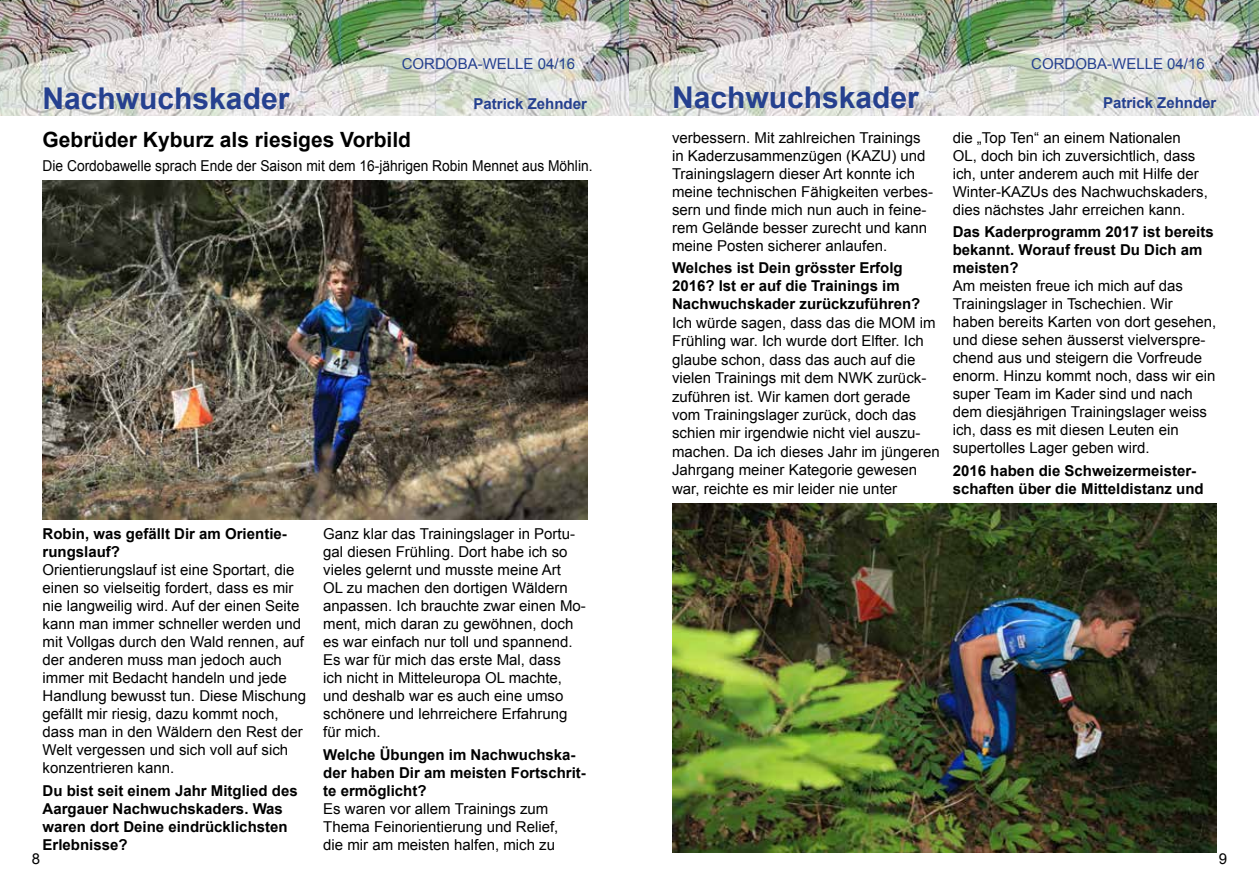
<style>
.page{position:relative;width:1259px;height:893px;background:#fff}
.page>*{position:absolute;margin:0;border:0;box-sizing:border-box;transform-origin:0 0}
.t1{font:700 30px "Arial";color:#25408f}
.t2{font:700 21px "Arial";color:#000}
.t3{font:15px/18px "Arial";color:#000}
.t4{font:700 15px/18px "Arial";color:#000}
.t5{font:15px "Arial";color:#000;scale:.92 1}
.t6{font:15px "Arial";color:#25408f}
.t7{font:700 15px "Arial";color:#25408f}
</style>
<div class="page">
<img style="left:0;top:0;width:1259px;height:116px">
<img style="left:42px;top:180px;width:545px;height:340px">
<img style="left:672px;top:503px;width:544px;height:350px">
<p class="t6" style="left:402px;top:54px;width:175px">CORDOBA-WELLE 04/16</p>
<p class="t6" style="left:1031px;top:54px;width:175px">CORDOBA-WELLE 04/16</p>
<h1 class="t1" style="left:43px;top:78px;width:248px">Nachwuchskader</h1>
<p class="t7" style="left:473px;top:94px;width:115px">Patrick Zehnder</p>
<h1 class="t1" style="left:672px;top:78px;width:248px">Nachwuchskader</h1>
<p class="t7" style="left:1103px;top:93px;width:115px">Patrick Zehnder</p>
<h2 class="t2" style="left:43px;top:126px;width:370px">Gebrüder Kyburz als riesiges Vorbild</h2>
<p class="t5" style="left:43px;top:156px;width:599px">Die Cordobawelle sprach Ende der Saison mit dem 16-jährigen Robin Mennet aus Möhlin.</p>
<p class="t3" style="left:672px;top:129px;width:262px">verbessern. Mit zahlreichen Trainings in Kaderzusammenzügen (KAZU) und Trainingslagern dieser Art konnte ich meine technischen Fähigkeiten verbes&shy;sern und finde mich nun auch in feine&shy;rem Gelände besser zurecht und kann meine Posten sicherer anlaufen.</p>
<p class="t4" style="left:672px;top:259px;width:250px">Welches ist Dein grösster Erfolg<br>2016? Ist er auf die Trainings im<br>Nachwuchskader zurückzuführen?</p>
<p class="t3" style="left:672px;top:313px;width:269px;line-height:18.5px">Ich würde sagen, dass das die MOM im Frühling war. Ich wurde dort Elfter. Ich glaube schon, dass das auch auf die vielen Trainings mit dem NWK zurück&shy;zuführen ist. Wir kamen dort gerade vom Trainingslager zurück, doch das schien mir irgendwie nicht viel auszu&shy;machen. Da ich dieses Jahr im jüngeren Jahrgang meiner Kategorie gewesen war, reichte es mir leider nie unter</p>
<p class="t3" style="left:952px;top:129px;width:257px">die „Top Ten“ an einem Nationalen OL, doch bin ich zuversichtlich, dass ich, unter anderem auch mit Hilfe der Winter-KAZUs des Nachwuchskaders, dies nächstes Jahr erreichen kann.</p>
<p class="t4" style="left:952px;top:223px;width:262px">Das Kaderprogramm 2017 ist bereits bekannt. Worauf freust Du Dich am meisten?</p>
<p class="t3" style="left:952px;top:277px;width:265px">Am meisten freue ich mich auf das Trainingslager in Tschechien. Wir haben bereits Karten von dort gesehen, und diese sehen äusserst vielverspre&shy;chend aus und steigern die Vorfreude enorm. Hinzu kommt noch, dass wir ein super Team im Kader sind und nach dem diesjährigen Trainingslager weiss ich, dass es mit diesen Leuten ein supertolles Lager geben wird.</p>
<p class="t4" style="left:952px;top:462px;width:252px">2016 haben die Schweizermeister&shy;schaften über die Mitteldistanz und</p>
<p class="t4" style="left:43px;top:525px;width:246px">Robin, was gefällt Dir am Orientie&shy;rungslauf?</p>
<p class="t3" style="left:43px;top:561px;width:265px">Orientierungslauf ist eine Sportart, die einen so vielseitig fordert, dass es mir nie langweilig wird. Auf der einen Seite kann man immer schneller werden und mit Vollgas durch den Wald rennen, auf der anderen muss man jedoch auch immer mit Bedacht handeln und jede Handlung bewusst tun. Diese Mischung gefällt mir riesig, dazu kommt noch, dass man in den Wäldern den Rest der Welt vergessen und sich voll auf sich konzentrieren kann.</p>
<p class="t4" style="left:43px;top:782px;width:257px">Du bist seit einem Jahr Mitglied des<br>Aargauer Nachwuchskaders. Was waren dort Deine eindrücklichsten<br>Erlebnisse?</p>
<p class="t3" style="left:323px;top:525px;width:264px">Ganz klar das Trainingslager in Portu&shy;gal diesen Frühling. Dort habe ich so vieles gelernt und musste meine Art<br>OL zu machen den dortigen Wäldern anpassen. Ich brauchte zwar einen Mo&shy;ment, mich daran zu gewöhnen, doch es war einfach nur toll und spannend.<br>Es war für mich das erste Mal, dass<br>ich nicht in Mitteleuropa OL machte, und deshalb war es auch eine umso schönere und lehrreichere Erfahrung für mich.</p>
<p class="t4" style="left:323px;top:746px;width:264px">Welche Übungen im Nachwuchska&shy;der haben Dir am meisten Fortschrit&shy;te ermöglicht?</p>
<p class="t3" style="left:323px;top:800px;width:237px">Es waren vor allem Trainings zum<br>Thema Feinorientierung und Relief, die mir am meisten halfen, mich zu</p>
<p class="t3" style="left:32px;top:849px;width:10px">8</p>
<p class="t3" style="left:1219px;top:849px;width:10px">9</p>
</div>
